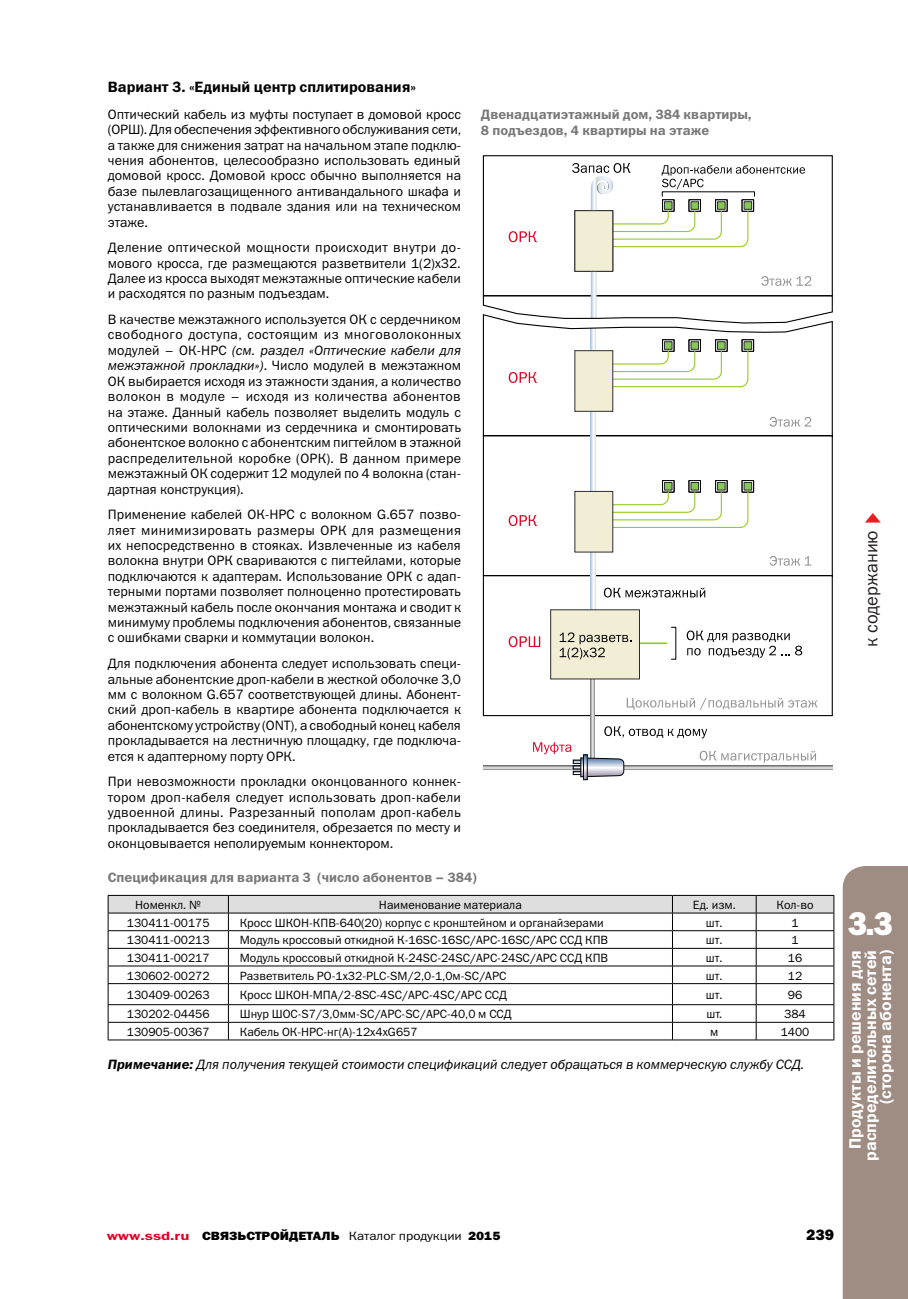
<style>
.page{position:relative;width:908px;height:1299px;background:#fff}
.page>*{position:absolute;margin:0;border:0;box-sizing:border-box;transform-origin:0 0}
.t1{font:33.2px "Franklin Gothic Heavy C";color:#fff;scale:.95 1}
.t2{font:18px "Franklin Gothic Book C";color:#231f20}
.t3{font:16.6px/15px "Franklin Gothic Demi C";color:#fff;text-align:right}
.t4{font:15.2px "Franklin Gothic Heavy C";color:#000}
.t5{font:15px "Franklin Gothic Demi C";color:#000}
.t6{font:13.6px/15.4px "Franklin Gothic Book C";color:#000;text-align:justify}
.t7{font:13.6px/16px "Franklin Gothic Demi C";color:#787878}
.t8{font:italic 13.6px "Franklin Gothic Book C";color:#000}
.t9{font:12px "Franklin Gothic Book C";color:#000}
.t10{font:12px "Franklin Gothic Heavy C";color:#000;scale:1.1 1}
.s1{font-style:italic}
.s2{font-family:"Franklin Gothic Demi C"}
.s3{font-family:"Franklin Gothic Demi C";color:#df0023}
.s4{font-family:"Franklin Gothic Book C"}
</style>
<div class="page">
<div style="left:842px;top:866px;width:65px;height:432px;background:#9f8d83"></div>
<svg style="left:482px;top:333px;width:351px;height:383px"></svg>
<svg style="left:626px;top:697px;width:191px;height:12px"></svg>
<svg style="left:662px;top:339px;width:12px;height:11px"></svg>
<div style="left:664px;top:341px;width:8px;height:8px;background:#86c858;border:1px solid #2d2d2f"></div>
<svg style="left:688px;top:339px;width:12px;height:11px"></svg>
<div style="left:690px;top:341px;width:8px;height:8px;background:#86c858;border:1px solid #2d2d2f"></div>
<svg style="left:715px;top:339px;width:12px;height:11px"></svg>
<div style="left:717px;top:341px;width:8px;height:8px;background:#86c858;border:1px solid #2d2d2f"></div>
<svg style="left:741px;top:339px;width:12px;height:12px"></svg>
<div style="left:743px;top:341px;width:8px;height:8px;background:#86c858;border:1px solid #2d2d2f"></div>
<svg style="left:612px;top:350px;width:136px;height:38px"></svg>
<svg style="left:603px;top:587px;width:102px;height:10px"></svg>
<svg style="left:769px;top:417px;width:41px;height:9px"></svg>
<svg style="left:769px;top:556px;width:42px;height:9px"></svg>
<svg style="left:662px;top:480px;width:12px;height:11px"></svg>
<div style="left:664px;top:482px;width:8px;height:8px;background:#86c858;border:1px solid #2d2d2f"></div>
<svg style="left:688px;top:480px;width:12px;height:11px"></svg>
<div style="left:690px;top:482px;width:8px;height:8px;background:#86c858;border:1px solid #2d2d2f"></div>
<svg style="left:715px;top:480px;width:12px;height:11px"></svg>
<div style="left:717px;top:482px;width:8px;height:8px;background:#86c858;border:1px solid #2d2d2f"></div>
<svg style="left:741px;top:480px;width:12px;height:12px"></svg>
<div style="left:743px;top:482px;width:8px;height:8px;background:#86c858;border:1px solid #2d2d2f"></div>
<svg style="left:612px;top:491px;width:136px;height:37px"></svg>
<svg style="left:686px;top:630px;width:115px;height:27px"></svg>
<svg style="left:590px;top:333px;width:5px;height:276px"></svg>
<div style="left:574px;top:350px;width:38px;height:61px;background:#f2eed6"></div>
<div style="left:574px;top:491px;width:38px;height:61px;background:#f2eed6"></div>
<svg style="left:483px;top:765px;width:349px;height:4px"></svg>
<svg style="left:590px;top:679px;width:4px;height:47px"></svg>
<div style="left:550px;top:609px;width:89px;height:70px;background:#f2eed6"></div>
<svg style="left:559px;top:632px;width:72px;height:27px"></svg>
<div style="left:583px;top:754px;width:4px;height:26px;border:1px solid #000"></div>
<svg style="left:533px;top:726px;width:282px;height:51px"></svg>
<svg style="left:508px;top:636px;width:32px;height:11px"></svg>
<svg style="left:508px;top:515px;width:28px;height:11px"></svg>
<svg style="left:508px;top:372px;width:28px;height:11px"></svg>
<svg style="left:482px;top:163px;width:351px;height:170px"></svg>
<hr style="left:108px;top:1039px;width:120px;height:1px;background:#000">
<hr style="left:228px;top:1039px;width:444px;height:1px;background:#000">
<hr style="left:672px;top:1039px;width:83px;height:1px;background:#000">
<hr style="left:755px;top:1039px;width:78px;height:1px;background:#000">
<svg style="left:108px;top:895px;width:726px;height:144px"></svg>
<hr style="left:108px;top:1004px;width:120px;height:1px;background:#000">
<hr style="left:228px;top:1004px;width:444px;height:1px;background:#000">
<svg style="left:865px;top:513px;width:15px;height:9px"></svg>
<p class="t5" style="left:108px;top:78px;width:309px">Вариант 3. «Единый центр сплитирования»</p>
<p class="t6" style="left:108px;top:106px;width:355px">Оптический кабель из муфты поступает в домовой кросс (ОРШ). Для обеспечения эффективного обслуживания сети, а также для снижения затрат на начальном этапе подклю&shy;чения абонентов, целесообразно использовать единый домовой кросс. Домовой кросс обычно выполняется на базе пылевлагозащищенного антивандального шкафа и устанавливается в подвале здания или на техническом этаже.</p>
<p class="t6" style="left:108px;top:240px;width:354px">Деление оптической мощности происходит внутри до&shy;мового кросса, где размещаются разветвители 1(2)x32.<br>Далее из кросса выходят межэтажные оптические кабели и расходятся по разным подъездам.</p>
<p class="t6" style="left:108px;top:311px;width:355px">В качестве межэтажного используется ОК с сердечником свободного доступа, состоящим из многоволоконных модулей – ОК-НРС <span class="s1">(см. раздел «Оптические кабели для межэтажной прокладки»)</span>. Число модулей в межэтажном ОК выбирается исходя из этажности здания, а количество волокон в модуле – исходя из количества абонентов на этаже. Данный кабель позволяет выделить модуль с оптическими волокнами из сердечника и смонтировать абонентское волокно с абонентским пигтейлом в этажной распределительной коробке (ОРК). В данном примере межэтажный ОК содержит 12 модулей по 4 волокна (стан&shy;дартная конструкция).</p>
<p class="t6" style="left:108px;top:506px;width:354px">Применение кабелей ОК-НРС с волокном G.657 позво&shy;ляет минимизировать размеры ОРК для размещения их непосредственно в стояках. Извлеченные из кабеля волокна внутри ОРК свариваются с пигтейлами, которые подключаются к адаптерам. Использование ОРК с адап&shy;терными портами позволяет полноценно протестировать межэтажный кабель после окончания монтажа и сводит к минимуму проблемы подключения абонентов, связанные с ошибками сварки и коммутации волокон.</p>
<p class="t6" style="left:108px;top:655px;width:355px">Для подключения абонента следует использовать специ&shy;альные абонентские дроп-кабели в жесткой оболочке 3,0 мм с волокном G.657 соответствующей длины. Абонент&shy;ский дроп-кабель в квартире абонента подключается к абонентскому устройству (ONT), а свободный конец кабеля прокладывается на лестничную площадку, где подключа&shy;ется к адаптерному порту ОРК.</p>
<p class="t6" style="left:108px;top:773px;width:354px">При невозможности прокладки оконцованного коннек&shy;тором дроп-кабеля следует использовать дроп-кабели удвоенной длины. Разрезанный пополам дроп-кабель прокладывается без соединителя, обрезается по месту и оконцовывается неполируемым коннектором.</p>
<p class="t7" style="left:108px;top:868px;width:370px">Спецификация для варианта 3 (число абонентов – 384)</p>
<p class="t7" style="left:480px;top:106px;width:272px">Двенадцатиэтажный дом, 384 квартиры,<br>8 подъездов, 4 квартиры на этаже</p>
<p class="t9" style="left:135px;top:898px;width:68px">Номенкл. №</p>
<p class="t9" style="left:379px;top:898px;width:144px">Наименование материала</p>
<p class="t9" style="left:692px;top:898px;width:44px">Ед. изм.</p>
<p class="t9" style="left:776px;top:898px;width:39px">Кол-во</p>
<p class="t9" style="left:127px;top:915px;width:84px">130411-00175</p>
<p class="t9" style="left:240px;top:915px;width:365px">Кросс ШКОН-КПВ-640(20) корпус с кронштейном и органайзерами</p>
<p class="t9" style="left:705px;top:915px;width:18px">шт.</p>
<p class="t9" style="left:791px;top:915px;width:9px">1</p>
<p class="t9" style="left:127px;top:933px;width:84px">130411-00213</p>
<p class="t9" style="left:240px;top:933px;width:370px">Модуль кроссовый откидной К-16SC-16SC/APC-16SC/APC ССД КПВ</p>
<p class="t9" style="left:705px;top:933px;width:18px">шт.</p>
<p class="t9" style="left:791px;top:933px;width:9px">1</p>
<p class="t9" style="left:127px;top:951px;width:84px">130411-00217</p>
<p class="t9" style="left:240px;top:951px;width:370px">Модуль кроссовый откидной К-24SC-24SC/APC-24SC/APC ССД КПВ</p>
<p class="t9" style="left:705px;top:951px;width:18px">шт.</p>
<p class="t9" style="left:787px;top:951px;width:16px">16</p>
<p class="t9" style="left:127px;top:968px;width:84px">130602-00272</p>
<p class="t9" style="left:240px;top:968px;width:268px">Разветвитель РО-1х32-PLC-SM/2,0-1,0м-SC/APC</p>
<p class="t9" style="left:705px;top:968px;width:18px">шт.</p>
<p class="t9" style="left:787px;top:968px;width:16px">12</p>
<p class="t9" style="left:127px;top:988px;width:84px">130409-00263</p>
<p class="t9" style="left:240px;top:988px;width:269px">Кросс ШКОН-МПА/2-8SC-4SC/APC-4SC/APC ССД</p>
<p class="t9" style="left:705px;top:988px;width:18px">шт.</p>
<p class="t9" style="left:787px;top:988px;width:16px">96</p>
<p class="t9" style="left:127px;top:1007px;width:84px">130202-04456</p>
<p class="t9" style="left:240px;top:1007px;width:273px">Шнур ШОС-S7/3,0мм-SC/APC-SC/APC-40,0 м ССД</p>
<p class="t9" style="left:706px;top:1007px;width:17px">шт.</p>
<p class="t9" style="left:783px;top:1007px;width:23px">384</p>
<p class="t9" style="left:127px;top:1025px;width:84px">130905-00367</p>
<p class="t9" style="left:240px;top:1025px;width:179px">Кабель ОК-НРС-нг(А)-12х4хG657</p>
<p class="t9" style="left:710px;top:1025px;width:10px">м</p>
<p class="t9" style="left:780px;top:1025px;width:30px">1400</p>
<p class="t8" style="left:108px;top:1056px;width:697px"><span class="s2">Примечание:</span> Для получения текущей стоимости спецификаций следует обращаться в коммерческую службу ССД.</p>
<h2 class="t2" style="left:860px;top:646px;width:118px;rotate:-90deg">к содержанию</h2>
<h1 class="t1" style="left:847px;top:904px;width:49px">3.3</h1>
<p class="t3" style="left:847px;top:1160px;width:212px;rotate:-90deg">Продукты и решения для распределительных сетей (сторона абонента)</p>
<p class="t10" style="left:107px;top:1228px;width:359px"><span class="s3">www.ssd.ru</span> СВЯЗЬСТРОЙДЕТАЛЬ <span class="s4">Каталог продукции</span> 2015</p>
<p class="t4" style="left:805px;top:1225px;width:29px">239</p>
</div>
